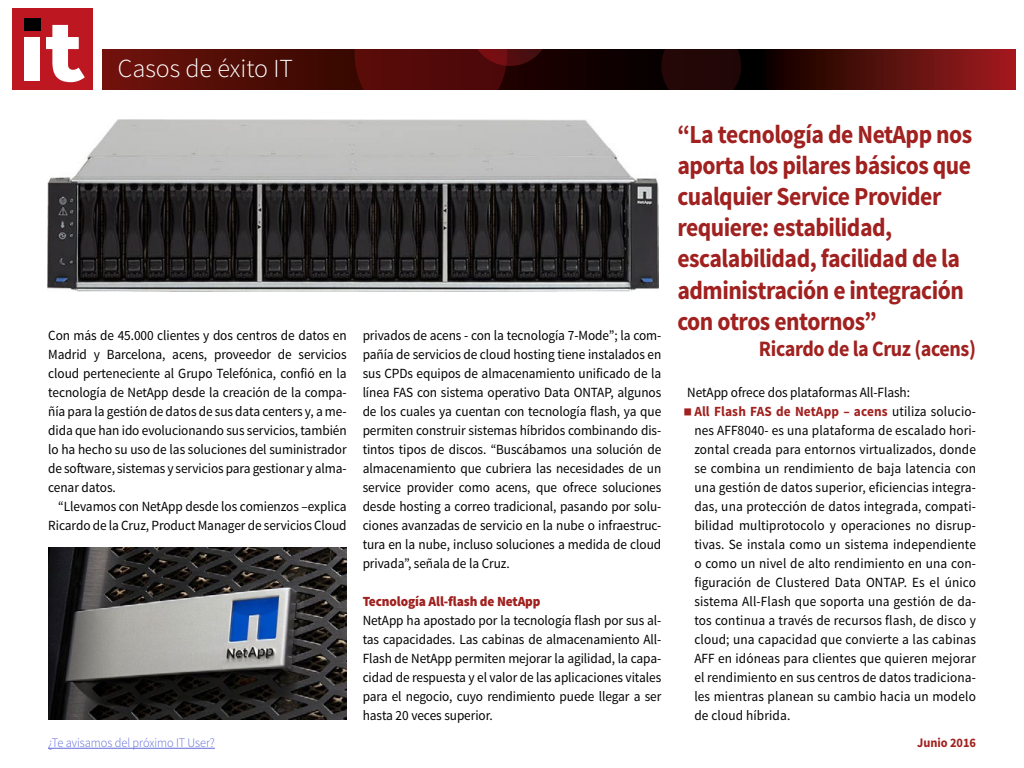
<style>
.page{position:relative;width:1024px;height:768px;background:#fff}
.page>*{position:absolute;margin:0;border:0;box-sizing:border-box;transform-origin:0 0}
.t1{font:700 26px/31.2px "Source Sans Pro";letter-spacing:-.02em;color:#a0211f;scale:.91 1}
.t2{font:300 26px "Source Sans Pro";color:#fff}
.t3{font:700 22px "Source Sans Pro";letter-spacing:-.02em;color:#a0211f;scale:.91 1}
.t4{font:14px/19px "Source Sans Pro";letter-spacing:.01em;color:#000;text-align:justify;scale:.95 1}
.t5{font:900 14px "Source Sans Pro";letter-spacing:-.01em;color:#a0211f;scale:.95 1}
.t6{font:300 13px "Source Sans Pro";letter-spacing:-.005em;color:#616cda;scale:.95 1}
.t7{font:700 13px "Source Sans Pro";letter-spacing:-.005em;color:#a0211f;scale:.95 1}
.s1{font-weight:700;color:#a0211f}
</style>
<div class="page">
<svg style="left:102px;top:49px;width:914px;height:41px;background:#440b07"></svg>
<svg style="left:355px;top:49px;width:195px;height:41px;background:#490808"></svg>
<div style="left:661px;top:49px;width:80px;height:41px;background:#230707"></div>
<div style="left:12px;top:9px;width:80px;height:81px;background:#bd1822"></div>
<div style="left:24px;top:19px;width:17px;height:12px;background:#000"></div>
<div style="left:25px;top:37px;width:15px;height:44px;background:#fff"></div>
<svg style="left:46px;top:25px;width:39px;height:57px"></svg>
<hr style="left:48px;top:748px;width:167px;height:1px;background:#616cda">
<img style="left:48px;top:120px;width:611px;height:172px">
<img style="left:48px;top:548px;width:299px;height:172px">
<img style="left:984px;top:57px;width:21px;height:27px">
<h1 class="t2" style="left:118px;top:52px;width:177px">Casos de éxito IT</h1>
<p class="t4" style="left:48px;top:326px;width:316px">Con más de 45.000 clientes y dos centros de datos en Madrid y Barcelona, acens, proveedor de servicios cloud perteneciente al Grupo Telefónica, confió en la tecnología de NetApp desde la creación de la compa&shy;ñía para la gestión de datos de sus data centers y, a me&shy;dida que han ido evolucionando sus servicios, también lo ha hecho su uso de las soluciones del suministrador de software, sistemas y servicios para gestionar y alma&shy;cenar datos.</p>
<p class="t4" style="left:48px;top:497px;width:316px;text-align:right">“Llevamos con NetApp desde los comienzos –explica<br>Ricardo de la Cruz, Product Manager de servicios Cloud</p>
<p class="t4" style="left:363px;top:326px;width:316px">privados de acens - con la tecnología 7-Mode”; la com&shy;pañía de servicios de cloud hosting tiene instalados en sus CPDs equipos de almacenamiento unificado de la línea FAS con sistema operativo Data ONTAP, algunos de los cuales ya cuentan con tecnología flash, ya que permiten construir sistemas híbridos combinando dis&shy;tintos tipos de discos. “Buscábamos una solución de almacenamiento que cubriera las necesidades de un service provider como acens, que ofrece soluciones desde hosting a correo tradicional, pasando por solu&shy;ciones avanzadas de servicio en la nube o infraestruc&shy;tura en la nube, incluso soluciones a medida de cloud privada”, señala de la Cruz.</p>
<p class="t5" style="left:363px;top:592px;width:189px">Tecnología All-flash de NetApp</p>
<p class="t4" style="left:363px;top:611px;width:316px">NetApp ha apostado por la tecnología flash por sus al&shy;tas capacidades. Las cabinas de almacenamiento All-Flash de NetApp permiten mejorar la agilidad, la capa&shy;cidad de respuesta y el valor de las aplicaciones vitales para el negocio, cuyo rendimiento puede llegar a ser hasta 20 veces superior.</p>
<h1 class="t1" style="left:677px;top:119px;width:326px">“La tecnología de NetApp nos aporta los pilares básicos que cualquier Service Provider requiere: estabilidad, escalabilidad, facilidad de la administración e integración con otros entornos”</h1>
<h2 class="t3" style="left:759px;top:335px;width:240px">Ricardo de la Cruz (acens)</h2>
<p class="t4" style="left:694px;top:383px;width:298px;text-align:left;text-indent:-7px">NetApp ofrece dos plataformas All-Flash:<br><span class="s1">All Flash FAS de NetApp – acens</span> utiliza solucio&shy;nes AFF8040- es una plataforma de escalado hori&shy;zontal creada para entornos virtualizados, donde se combina un rendimiento de baja latencia con una gestión de datos superior, eficiencias integra&shy;das, una protección de datos integrada, compati&shy;bilidad multiprotocolo y operaciones no disrup&shy;tivas. Se instala como un sistema independiente o como un nivel de alto rendimiento en una con&shy;figuración de Clustered Data ONTAP. Es el único sistema All-Flash que soporta una gestión de da&shy;tos continua a través de recursos flash, de disco y cloud; una capacidad que convierte a las cabinas AFF en idóneas para clientes que quieren mejorar el rendimiento en sus centros de datos tradiciona&shy;les mientras planean su cambio hacia un modelo de cloud híbrida.</p>
<p class="t6" style="left:48px;top:735px;width:177px">¿Te avisamos del próximo IT User?</p>
<p class="t7" style="left:917px;top:734px;width:63px">Junio 2016</p>
</div>
